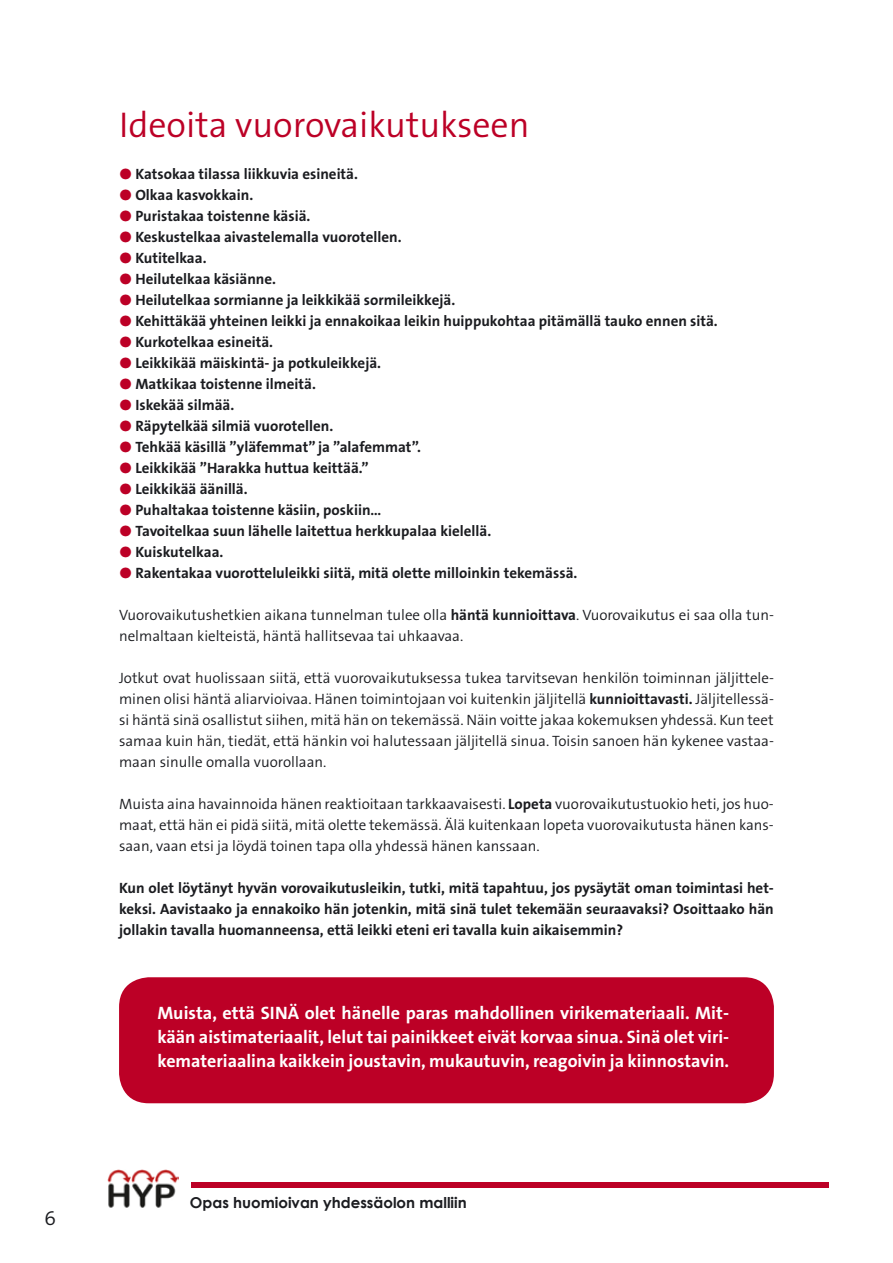
<style>
.page{position:relative;width:893px;height:1263px;background:#fff}
.page>*{position:absolute;margin:0;border:0;box-sizing:border-box;transform-origin:0 0}
.t1{font:300 36px "The Sans OT4";color:#bc0026}
.t2{font:300 21px "The Sans OT4";color:#1b1c20}
.t3{font:700 18px/24px "The Sans OT7";color:#fff;text-align:justify}
.t4{font:700 15px/21px "The Sans OT7";color:#1b1c20;text-align:justify}
.t5{font:300 15px/21px "The Sans OT4";color:#1b1c20;text-align:justify}
.t6{font:700 15px "Century Gothic";color:#1b1c20}
.s1{font-family:"The Sans OT4";font-weight:300;color:#bc0026}
.s2{color:#bc0026}
.s3{font-family:"The Sans OT7";font-weight:700}
</style>
<div class="page">
<img style="left:107px;top:1169px;width:72px;height:39px">
<div style="left:191px;top:1182px;width:638px;height:5px;background:#bc0026"></div>
<div style="left:119px;top:977px;width:655px;height:126px;background:#bc0026;border-radius:30px"></div>
<h2 class="t2" style="left:45px;top:1204px;width:13px">6</h2>
<h1 class="t1" style="left:119px;top:102px;width:412px">Ideoita vuorovaikutukseen</h1>
<p class="t4" style="left:119px;top:164px;width:240px"><span class="s1">●</span> Katsokaa tilassa liikkuvia esineitä.</p>
<p class="t4" style="left:119px;top:185px;width:136px"><span class="s2">●</span> Olkaa kasvokkain.</p>
<p class="t4" style="left:119px;top:206px;width:193px"><span class="s2">●</span> Puristakaa toistenne käsiä.</p>
<p class="t4" style="left:119px;top:227px;width:284px"><span class="s2">●</span> Keskustelkaa aivastelemalla vuorotellen.</p>
<p class="t4" style="left:119px;top:248px;width:89px"><span class="s2">●</span> Kutitelkaa.</p>
<p class="t4" style="left:119px;top:269px;width:159px"><span class="s2">●</span> Heilutelkaa käsiänne.</p>
<p class="t4" style="left:119px;top:290px;width:338px"><span class="s1">●</span> Heilutelkaa sormianne ja leikkikää sormileikkejä.</p>
<p class="t4" style="left:119px;top:311px;width:600px"><span class="s1">●</span> Kehittäkää yhteinen leikki ja ennakoikaa leikin huippukohtaa pitämällä tauko ennen sitä.</p>
<p class="t4" style="left:119px;top:332px;width:156px"><span class="s1">●</span> Kurkotelkaa esineitä.</p>
<p class="t4" style="left:119px;top:353px;width:264px"><span class="s1">●</span> Leikkikää mäiskintä- ja potkuleikkejä.</p>
<p class="t4" style="left:119px;top:374px;width:198px"><span class="s1">●</span> Matkikaa toistenne ilmeitä.</p>
<p class="t4" style="left:119px;top:395px;width:117px"><span class="s1">●</span> Iskekää silmää.</p>
<p class="t4" style="left:119px;top:416px;width:216px"><span class="s1">●</span> Räpytelkää silmiä vuorotellen.</p>
<p class="t4" style="left:119px;top:437px;width:304px"><span class="s1">●</span> Tehkää käsillä ”yläfemmat” ja ”alafemmat”.</p>
<p class="t4" style="left:119px;top:458px;width:251px"><span class="s1">●</span> Leikkikää ”Harakka huttua keittää.”</p>
<p class="t4" style="left:119px;top:479px;width:130px"><span class="s1">●</span> Leikkikää äänillä.</p>
<p class="t4" style="left:119px;top:500px;width:264px"><span class="s1">●</span> Puhaltakaa toistenne käsiin, poskiin…</p>
<p class="t4" style="left:119px;top:521px;width:374px"><span class="s1">●</span> Tavoitelkaa suun lähelle laitettua herkkupalaa kielellä.</p>
<p class="t4" style="left:119px;top:542px;width:106px"><span class="s1">●</span> Kuiskutelkaa.</p>
<p class="t4" style="left:119px;top:563px;width:460px"><span class="s1">●</span> Rakentakaa vuorotteluleikki siitä, mitä olette milloinkin tekemässä.</p>
<p class="t5" style="left:119px;top:605px;width:656px">Vuorovaikutushetkien aikana tunnelman tulee olla <span class="s3">häntä kunnioittava</span>. Vuorovaikutus ei saa olla tun&shy;nelmaltaan kielteistä, häntä hallitsevaa tai uhkaavaa.</p>
<p class="t5" style="left:119px;top:668px;width:656px">Jotkut ovat huolissaan siitä, että vuorovaikutuksessa tukea tarvitsevan henkilön toiminnan jäljittele&shy;minen olisi häntä aliarvioivaa. Hänen toimintojaan voi kuitenkin jäljitellä <span class="s3">kunnioittavasti.</span> Jäljitellessä&shy;si häntä sinä osallistut siihen, mitä hän on tekemässä. Näin voitte jakaa kokemuksen yhdessä. Kun teet samaa kuin hän, tiedät, että hänkin voi halutessaan jäljitellä sinua. Toisin sanoen hän kykenee vastaa&shy;maan sinulle omalla vuorollaan.</p>
<p class="t5" style="left:119px;top:794px;width:656px">Muista aina havainnoida hänen reaktioitaan tarkkaavaisesti. <span class="s3">Lopeta</span> vuorovaikutustuokio heti, jos huo&shy;maat, että hän ei pidä siitä, mitä olette tekemässä. Älä kuitenkaan lopeta vuorovaikutusta hänen kans&shy;saan, vaan etsi ja löydä toinen tapa olla yhdessä hänen kanssaan.</p>
<p class="t4" style="left:119px;top:878px;width:656px">Kun olet löytänyt hyvän vorovaikutusleikin, tutki, mitä tapahtuu, jos pysäytät oman toimintasi het&shy;keksi. Aavistaako ja ennakoiko hän jotenkin, mitä sinä tulet tekemään seuraavaksi? Osoittaako hän jollakin tavalla huomanneensa, että leikki eteni eri tavalla kuin aikaisemmin?</p>
<p class="t3" style="left:157px;top:1001px;width:573px">Muista, että SINÄ olet hänelle paras mahdollinen virikemateriaali. Mit&shy;kään aistimateriaalit, lelut tai painikkeet eivät korvaa sinua. Sinä olet viri&shy;kemateriaalina kaikkein joustavin, mukautuvin, reagoivin ja kiinnostavin.</p>
<p class="t6" style="left:190px;top:1191px;width:278px">Opas huomioivan yhdessäolon malliin</p>
</div>
